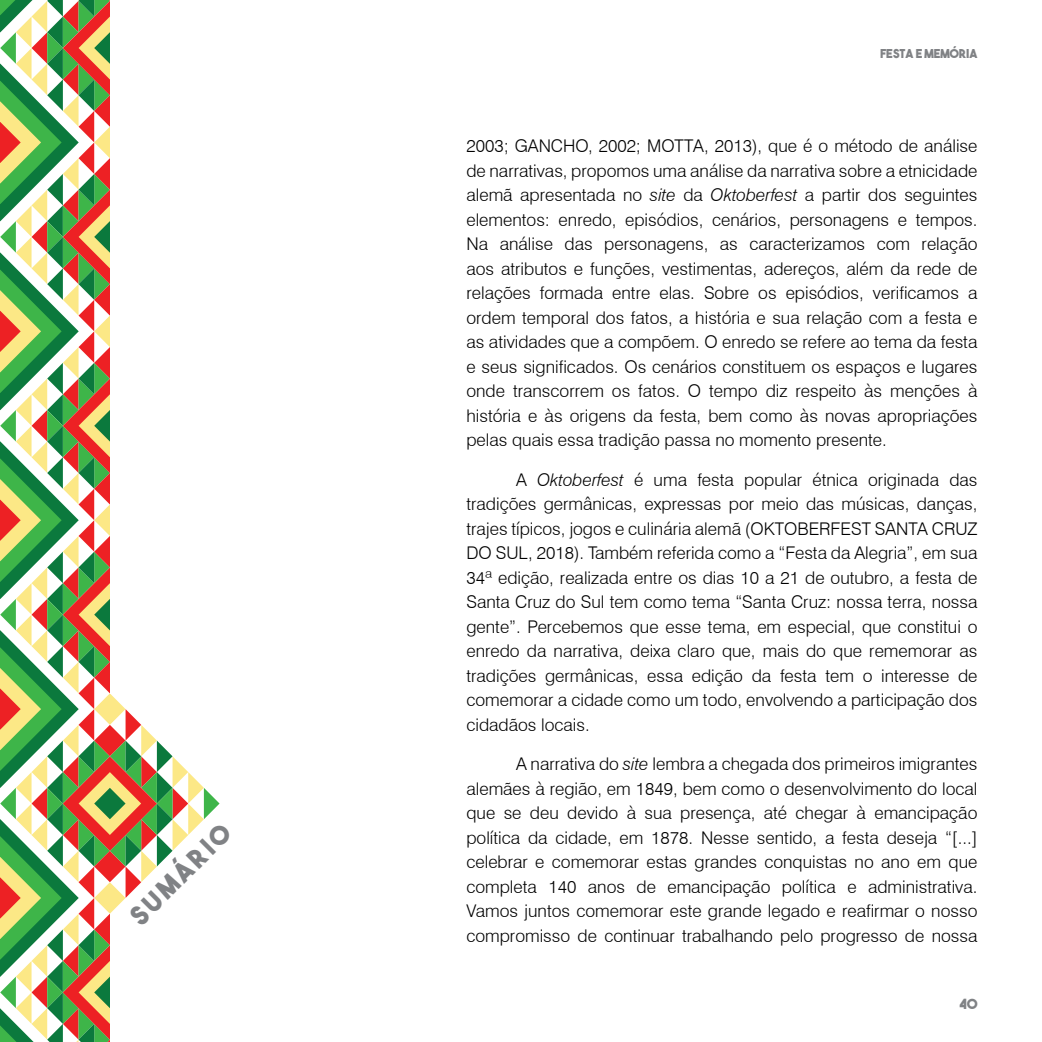
<style>
.page{position:relative;width:1042px;height:1042px;background:#fff}
.page>*{position:absolute;margin:0;border:0;box-sizing:border-box;transform-origin:0 0}
.t1{font:26.25px "The Bold Font";color:#808285}
.t2{font:300 17.5px/24.5px "Swiss 721 BT";color:#000;text-align:justify}
.t3{font:14px "The Bold Font";color:#808285}
.t4{font:12.25px "The Bold Font";color:#808285}
.s1{font-style:italic}
</style>
<div class="page">
<svg style="left:0;top:0;width:220px;height:1042px"></svg>
<h1 class="t1" style="left:123px;top:908px;width:131px;rotate:-45deg">SUMÁRIO</h1>
<p class="t4" style="left:880px;top:46px;width:99px">FESTA E MEMÓRIA</p>
<p class="t2" style="left:466px;top:134px;width:512px">2003; GANCHO, 2002; MOTTA, 2013), que é o método de análise de narrativas, propomos uma análise da narrativa sobre a etnicidade alemã apresentada no <span class="s1">site</span> da <span class="s1">Oktoberfest</span> a partir dos seguintes elementos: enredo, episódios, cenários, personagens e tempos.<br>Na análise das personagens, as caracterizamos com relação aos atributos e funções, vestimentas, adereços, além da rede de relações formada entre elas. Sobre os episódios, verificamos a ordem temporal dos fatos, a história e sua relação com a festa e as atividades que a compõem. O enredo se refere ao tema da festa e seus significados. Os cenários constituem os espaços e lugares onde transcorrem os fatos. O tempo diz respeito às menções à história e às origens da festa, bem como às novas apropriações pelas quais essa tradição passa no momento presente.</p>
<p class="t2" style="left:466px;top:467px;width:512px;text-indent:50px">A <span class="s1">Oktoberfest</span> é uma festa popular étnica originada das tradições germânicas, expressas por meio das músicas, danças, trajes típicos, jogos e culinária alemã (OKTOBERFEST SANTA CRUZ DO SUL, 2018). Também referida como a “Festa da Alegria”, em sua 34ª edição, realizada entre os dias 10 a 21 de outubro, a festa de Santa Cruz do Sul tem como tema “Santa Cruz: nossa terra, nossa gente”. Percebemos que esse tema, em especial, que constitui o enredo da narrativa, deixa claro que, mais do que rememorar as tradições germânicas, essa edição da festa tem o interesse de comemorar a cidade como um todo, envolvendo a participação dos cidadãos locais.</p>
<p class="t2" style="left:466px;top:751px;width:512px;text-indent:50px">A narrativa do <span class="s1">site</span> lembra a chegada dos primeiros imigrantes alemães à região, em 1849, bem como o desenvolvimento do local que se deu devido à sua presença, até chegar à emancipação política da cidade, em 1878. Nesse sentido, a festa deseja “[...] celebrar e comemorar estas grandes conquistas no ano em que completa 140 anos de emancipação política e administrativa.<br>Vamos juntos comemorar este grande legado e reafirmar o nosso compromisso de continuar trabalhando pelo progresso de nossa</p>
<p class="t3" style="left:959px;top:995px;width:20px">40</p>
</div>
